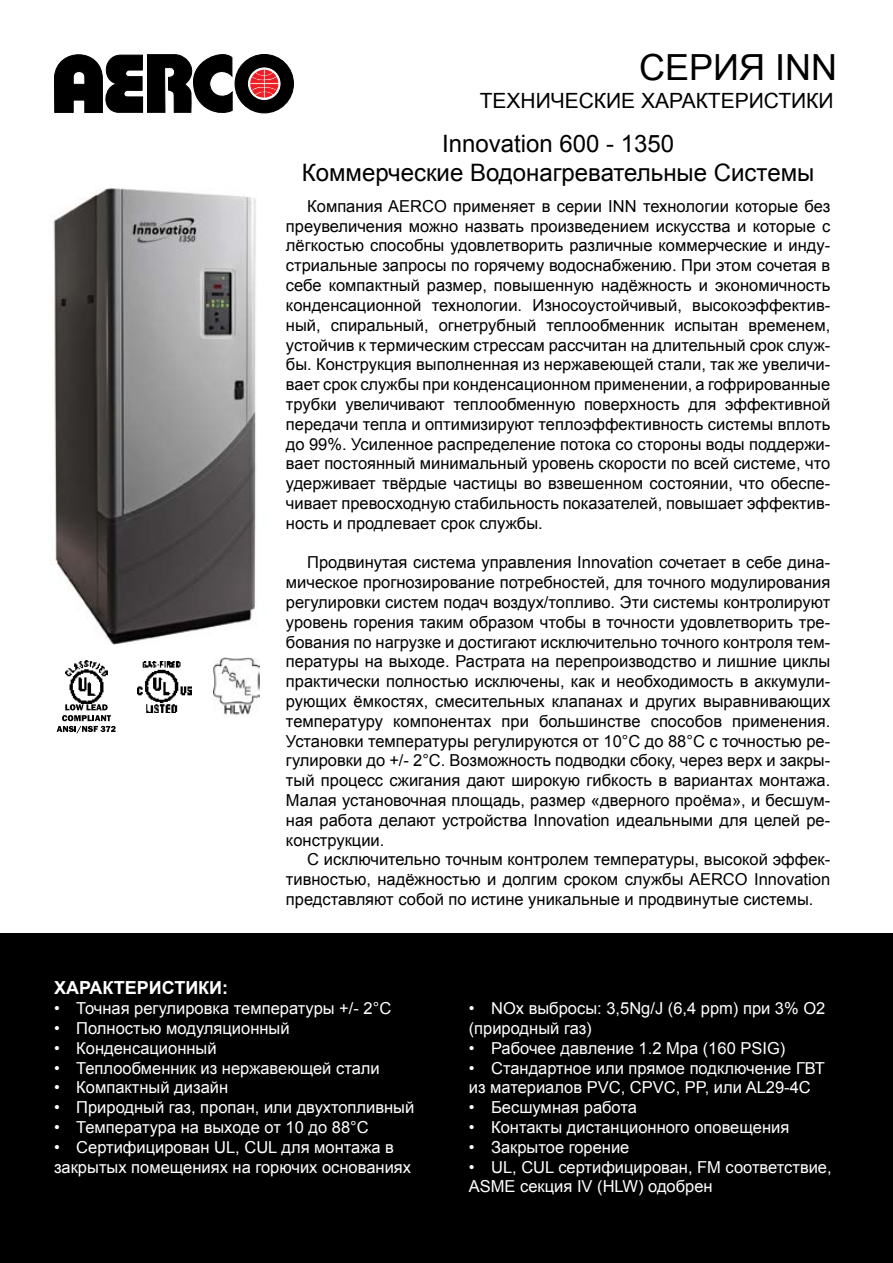
<style>
.page{position:relative;width:893px;height:1263px;background:#fff}
.page>*{position:absolute;margin:0;border:0;box-sizing:border-box;transform-origin:0 0}
.t1{font:36px "Arial";color:#000}
.t2{font:24px/28.8px "Arial";color:#000;text-align:center}
.t3{font:21px "Arial";color:#000}
.t4{font:700 18px "Arial";color:#fff}
.t5{font:16.5px/19.8px "Arial";color:#000;text-align:right}
.t6{font:16.5px/19.8px "Arial";color:#fff}
</style>
<div class="page">
<div style="left:235px;top:54px;width:58px;height:59px;background:#000;border-radius:50%"></div>
<div style="left:235px;top:54px;width:59px;height:59px;border:1px solid #000;border-radius:50%"></div>
<div style="left:248px;top:67px;width:33px;height:33px;border:1px solid #fff;border-radius:50%"></div>
<svg style="left:250px;top:69px;width:29px;height:29px"></svg>
<svg style="left:54px;top:54px;width:179px;height:59px"></svg>
<img style="left:53px;top:188px;width:203px;height:456px">
<img style="left:138px;top:661px;width:53px;height:52px">
<img style="left:65px;top:661px;width:42px;height:42px">
<svg style="left:57px;top:704px;width:59px;height:29px"></svg>
<img style="left:213px;top:657px;width:46px;height:59px">
<div style="left:0;top:933px;width:893px;height:330px;background:#000"></div>
<h1 class="t1" style="left:639px;top:43px;width:199px">СЕРИЯ INN</h1>
<p class="t3" style="left:480px;top:86px;width:355px">ТЕХНИЧЕСКИЕ ХАРАКТЕРИСТИКИ</p>
<h2 class="t2" style="left:302px;top:129px;width:514px">Innovation 600 - 1350<br>Коммерческие Водонагревательные Системы</h2>
<p class="t5" style="left:286px;top:196px;width:546px">Компания AERCO применяет в серии INN технологии которые без преувеличения можно назвать произведением искусства и которые с</p>
<p class="t5" style="left:286px;top:255px;width:546px">стриальные запросы по горячему водоснабжению. При этом сочетая в</p>
<p class="t5" style="left:286px;top:236px;width:546px">лёгкостью способны удовлетворить различные коммерческие и инду-</p>
<p class="t5" style="left:286px;top:275px;width:546px">себе компактный размер, повышенную надёжность и экономичность</p>
<p class="t5" style="left:748px;top:315px;width:83px">временем,</p>
<p class="t5" style="left:532px;top:295px;width:151px">Износоустойчивый,</p>
<p class="t5" style="left:692px;top:295px;width:140px">высокоэффектив-</p>
<p class="t5" style="left:286px;top:295px;width:137px">конденсационной</p>
<p class="t5" style="left:432px;top:295px;width:92px">технологии.</p>
<p class="t5" style="left:439px;top:315px;width:99px">огнетрубный</p>
<p class="t5" style="left:546px;top:315px;width:119px">теплообменник</p>
<p class="t5" style="left:286px;top:315px;width:36px">ный,</p>
<p class="t5" style="left:331px;top:315px;width:99px">спиральный,</p>
<p class="t5" style="left:674px;top:315px;width:65px">испытан</p>
<p class="t5" style="left:286px;top:335px;width:546px">устойчив к термическим стрессам рассчитан на длительный срок служ-</p>
<p class="t5" style="left:286px;top:354px;width:546px">бы. Конструкция выполненная из нержавеющей стали, так же увеличи-</p>
<p class="t5" style="left:286px;top:374px;width:546px">вает срок службы при конденсационном применении а, гофрированные</p>
<p class="t5" style="left:286px;top:394px;width:546px;text-align:left">трубки<br>передачи тепла и оптимизируют теплоэффективность системы вплоть</p>
<p class="t5" style="left:286px;top:453px;width:546px">вает постоянный минимальный уровень скорости по всей системе, что</p>
<p class="t5" style="left:453px;top:394px;width:124px">теплообменную</p>
<p class="t5" style="left:725px;top:394px;width:107px">эффективной</p>
<p class="t5" style="left:345px;top:394px;width:101px">увеличивают</p>
<p class="t5" style="left:584px;top:394px;width:97px">поверхность</p>
<p class="t5" style="left:688px;top:394px;width:30px">для</p>
<p class="t5" style="left:286px;top:434px;width:546px">до 99%. Усиленное распределение потока со стороны воды поддержи-</p>
<p class="t5" style="left:286px;top:473px;width:546px">удерживает твёрдые частицы во взвешенном состоянии, что обеспе-</p>
<p class="t5" style="left:286px;top:493px;width:546px">чивает превосходную стабильность показателей, повышает эффектив-</p>
<p class="t5" style="left:286px;top:513px;width:258px">ность и продлевает срок службы.</p>
<p class="t5" style="left:307px;top:552px;width:524px">Продвинутая система управления Innovation сочетает в себе дина-</p>
<p class="t5" style="left:286px;top:592px;width:546px">регулировки систем подач воздух/топливо. Эти системы контролируют</p>
<p class="t5" style="left:286px;top:572px;width:546px">мическое прогнозирование потребностей, для точного модулирования</p>
<p class="t5" style="left:286px;top:612px;width:546px">уровень горения таким образом чтобы в точности удовлетворить тре-</p>
<p class="t5" style="left:286px;top:632px;width:546px">бования по нагрузке и достигают исключительно точного контроля тем-</p>
<p class="t5" style="left:286px;top:651px;width:546px">пературы на выходе. Растрата на перепроизводство и лишние циклы</p>
<p class="t5" style="left:286px;top:671px;width:546px">практически полностью исключены, как и необходимость в аккумули-</p>
<p class="t5" style="left:732px;top:711px;width:100px">применения.</p>
<p class="t5" style="left:286px;top:691px;width:546px">рующих ёмкостях, смесительных клапанах и других выравнивающих</p>
<p class="t5" style="left:539px;top:711px;width:103px">большинстве</p>
<p class="t5" style="left:651px;top:711px;width:73px">способов</p>
<p class="t5" style="left:286px;top:711px;width:99px">температуру</p>
<p class="t5" style="left:393px;top:711px;width:100px">компонентах</p>
<p class="t5" style="left:502px;top:711px;width:29px">при</p>
<p class="t5" style="left:286px;top:731px;width:546px">Установки температуры регулируются от 10°C до 88°C с точностью ре-</p>
<p class="t5" style="left:286px;top:750px;width:546px">гулировки до +/- 2°C. Возможность подводки сбоку, через верх и закры-</p>
<p class="t5" style="left:286px;top:770px;width:546px">тый процесс сжигания дают широкую гибкость в вариантах монтажа.</p>
<p class="t5" style="left:286px;top:790px;width:546px">Малая установочная площадь, размер «дверного проёма и,» бесшум-</p>
<p class="t5" style="left:286px;top:810px;width:546px">ная работа делают устройства Innovation идеальными для целей ре-</p>
<p class="t5" style="left:286px;top:830px;width:100px">конструкции.</p>
<p class="t5" style="left:307px;top:849px;width:524px">С исключительно точным контролем температуры, высокой эффек-</p>
<p class="t5" style="left:286px;top:889px;width:529px">представляют собой по истине уникальные и продвинутые системы.</p>
<p class="t5" style="left:286px;top:869px;width:546px">тивностью, надёжностью и долгим сроком службы AERCO Innovation</p>
<p class="t4" style="left:54px;top:975px;width:176px">ХАРАКТЕРИСТИКИ:</p>
<p class="t6" style="left:76px;top:998px;width:316px">Точная регулировка температуры +/- 2°С</p>
<p class="t6" style="left:54px;top:998px;width:7px">•</p>
<p class="t6" style="left:54px;top:1018px;width:7px">•</p>
<p class="t6" style="left:76px;top:1018px;width:215px">Полностью модуляционный</p>
<p class="t6" style="left:54px;top:1038px;width:7px">•</p>
<p class="t6" style="left:76px;top:1038px;width:142px">Конденсационный</p>
<p class="t6" style="left:54px;top:1058px;width:7px">•</p>
<p class="t6" style="left:76px;top:1058px;width:305px">Теплообменник из нержавеющей стали</p>
<p class="t6" style="left:54px;top:1077px;width:7px">•</p>
<p class="t6" style="left:76px;top:1077px;width:153px">Компактный дизайн</p>
<p class="t6" style="left:54px;top:1097px;width:7px">•</p>
<p class="t6" style="left:76px;top:1097px;width:339px">Природный газ, пропан, или двухтопливный</p>
<p class="t6" style="left:54px;top:1117px;width:7px">•</p>
<p class="t6" style="left:76px;top:1117px;width:294px">Температура на выходе от 10 до 88°С</p>
<p class="t6" style="left:76px;top:1137px;width:319px">Сертифицирован UL, CUL для монтажа в</p>
<p class="t6" style="left:54px;top:1137px;width:359px">•<br>закрытых помещениях на горючих основаниях</p>
<p class="t6" style="left:491px;top:998px;width:336px">NOx выбросы: 3,5Ng J/ (6,4 ppm) при 3% O2</p>
<p class="t6" style="left:469px;top:998px;width:7px">•</p>
<p class="t6" style="left:469px;top:1018px;width:124px">(природный газ(</p>
<p class="t6" style="left:491px;top:1038px;width:296px">Рабочее давление 1.2 Mpa (160 PSIG(</p>
<p class="t6" style="left:469px;top:1038px;width:7px">•</p>
<p class="t6" style="left:491px;top:1058px;width:335px">Стандартное или прямое подключение ГВТ</p>
<p class="t6" style="left:469px;top:1058px;width:7px">•</p>
<p class="t6" style="left:469px;top:1077px;width:343px">из материалов PVC, CPVC, PP, или AL29-4C</p>
<p class="t6" style="left:491px;top:1097px;width:147px">Бесшумная работа</p>
<p class="t6" style="left:469px;top:1097px;width:7px">•</p>
<p class="t6" style="left:469px;top:1117px;width:7px">•</p>
<p class="t6" style="left:469px;top:1137px;width:7px">•</p>
<p class="t6" style="left:491px;top:1117px;width:300px">Контакты дистанционного оповещения</p>
<p class="t6" style="left:491px;top:1137px;width:140px">Закрытое горение</p>
<p class="t6" style="left:491px;top:1157px;width:342px">UL, CUL сертифицирован, FM соответствие,</p>
<p class="t6" style="left:469px;top:1157px;width:245px">•<br>ASME секция IV (HLW) одобрен</p>
</div>
